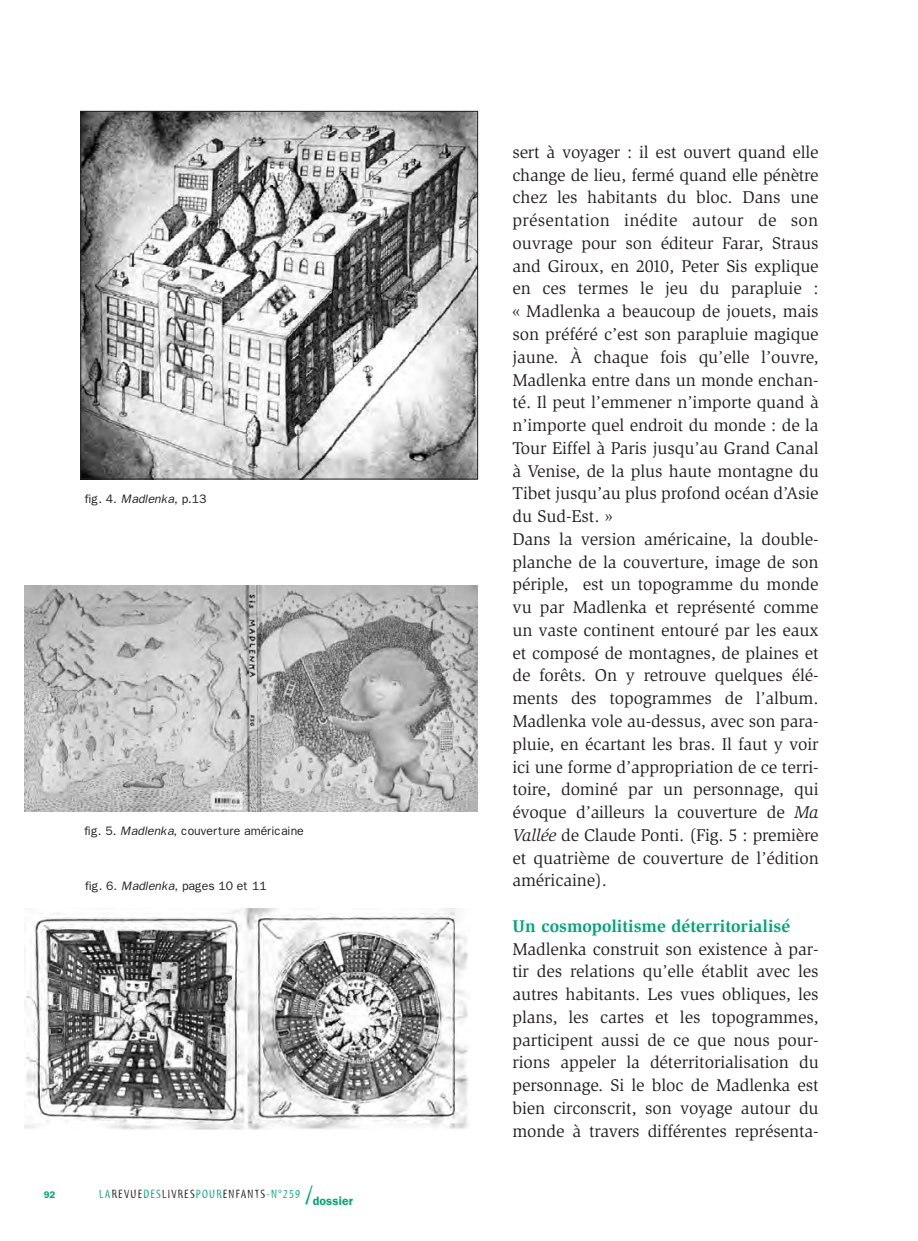
<style>
.page{position:relative;width:918px;height:1241px;background:#fff}
.page>*{position:absolute;margin:0;border:0;box-sizing:border-box;transform-origin:0 0}
.t1{font:17.5px/22.8px "Slimbach";letter-spacing:-.005em;color:#231f20}
.t2{font:700 17.5px "Slimbach";color:#00a777}
.t3{font:12.25px "Franklin Gothic";letter-spacing:-.005em;color:#231f20}
.t4{font:12.25px "Myriad Tilt";letter-spacing:.1em;color:#231f20}
.t5{font:600 9.62px "Franklin Gothic";color:#00a777}
.s1{font-style:italic}
.s2{color:#00a777}
.s3{font-size:26.25px;color:#00a777}
.s4{font-family:"Franklin Gothic";font-weight:600;color:#00a777}
</style>
<div class="page">
<img style="left:82px;top:113px;width:394px;height:364px">
<div style="left:80px;top:111px;width:398px;height:368px;border:1px solid #231f20"></div>
<img style="left:25px;top:585px;width:453px;height:226px">
<img style="left:25px;top:908px;width:444px;height:221px">
<p class="t3" style="left:85px;top:491px;width:123px">fig. 4. <span class="s1">Madlenka</span>, p.13</p>
<p class="t3" style="left:84px;top:823px;width:221px">fig. 5. <span class="s1">Madlenka</span>, couverture américaine</p>
<p class="t3" style="left:85px;top:878px;width:183px">fig. 6. <span class="s1">Madlenka</span>, pages 10 et 11</p>
<p class="t5" style="left:44px;top:1188px;width:13px">92</p>
<p class="t4" style="left:99px;top:1188px;width:255px"><span class="s2">LA</span>REVUE<span class="s2">DES</span>LIVRES<span class="s2">POUR</span>ENFANTS<span class="s2">-N°259</span> <span class="s3">/</span><span class="s4">dossier</span></p>
<p class="t1" style="left:512px;top:142px;width:308px">sert à voyager : il est ouvert quand elle change de lieu, fermé quand elle pénètre chez les habitants du bloc. Dans une présentation inédite autour de son ouvrage pour son éditeur Farar, Straus and Giroux, en 2010, Peter Sis explique en ces termes le jeu du parapluie : « Madlenka a beaucoup de jouets, mais son préféré c’est son parapluie magique jaune. À chaque fois qu’elle l’ouvre, Madlenka entre dans un monde enchan&shy;té. Il peut l’emmener n’importe quand à n’importe quel endroit du monde : de la Tour Eiffel à Paris jusqu’au Grand Canal à Venise, de la plus haute montagne du Tibet jusqu’au plus profond océan d’Asie du Sud-Est. »<br>Dans la version américaine, la double&shy;planche de la couverture, image de son périple, est un topogramme du monde vu par Madlenka et représenté comme un vaste continent entouré par les eaux et composé de montagnes, de plaines et de forêts. On y retrouve quelques élé&shy;ments des topogrammes de l’album.<br>Madlenka vole au-dessus, avec son para&shy;pluie, en écartant les bras. Il faut y voir ici une forme d’appropriation de ce terri&shy;toire, dominé par un personnage, qui évoque d’ailleurs la couverture de <span class="s1">Ma Vallée</span> de Claude Ponti. (Fig. 5 : première et quatrième de couverture de l’édition américaine).</p>
<p class="t2" style="left:512px;top:919px;width:279px">Un cosmopolitisme déterritorialisé</p>
<p class="t1" style="left:512px;top:938px;width:308px;text-align:justify">Madlenka construit son existence à par&shy;tir des relations qu’elle établit avec les autres habitants. Les vues obliques, les plans, les cartes et les topogrammes, participent aussi de ce que nous pour&shy;rions appeler la déterritorialisation du personnage. Si le bloc de Madlenka est bien circonscrit, son voyage autour du monde à travers différentes représenta-</p>
</div>
